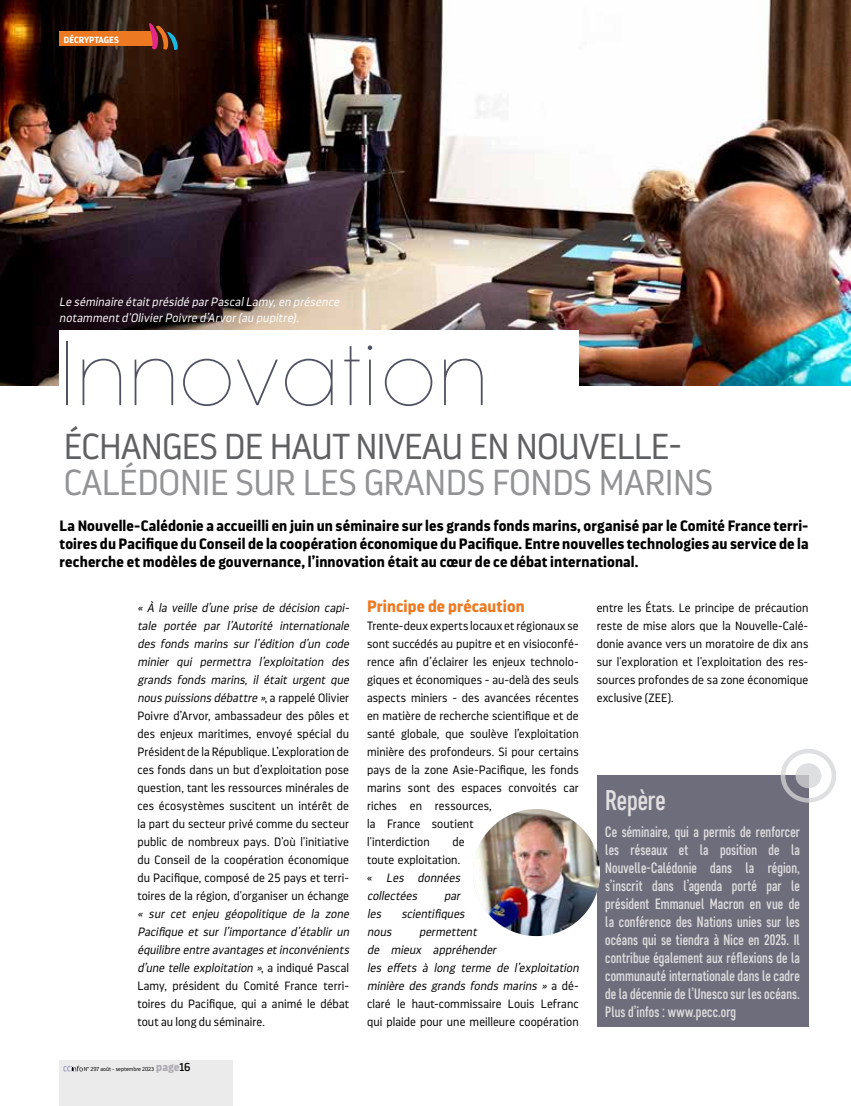
<style>
.page{position:relative;width:851px;height:1106px;background:#fff}
.page>*{position:absolute;margin:0;border:0;box-sizing:border-box;transform-origin:0 0}
.t1{font:200 90px "Pangram";letter-spacing:-.02em;color:#4e5262}
.t2{font:300 36px "Darwin Pro";letter-spacing:-.01em;color:#929395}
.t3{font:300 36px "Darwin Pro";letter-spacing:-.02em;color:#5f6062}
.t4{font:500 28.5px "Core Sans D47 Cn";letter-spacing:-.005em;color:#e0dee0}
.t5{font:700 16.5px "Darwin Pro";letter-spacing:.005em;color:#ed7922}
.t6{font:500 15px/18px "Core Sans D47 Cn";letter-spacing:.01em;color:#e0dee0;text-align:justify}
.t7{font:700 15px/18px "Darwin Pro";letter-spacing:.01em;color:#000;text-align:justify}
.t8{font:300 12px/18px "Darwin Pro";letter-spacing:.005em;color:#000}
.t9{font:italic 300 12px/18px "Darwin Pro";color:#000}
.t10{font:italic 300 12px/16.5px "Darwin Pro";color:#fff}
.t11{font:700 9px "Darwin Pro";color:#fff}
.t12{font:300 5.7px "Darwin Pro";color:#000}
.s1{font-style:italic}
.s2{font-style:normal}
.s3{font-weight:700;font-size:11.4px;color:#adaab2}
.s4{font-weight:400;font-size:11.4px}
</style>
<div class="page">
<img style="left:0;top:0;width:850px;height:386px">
<div style="left:59px;top:330px;width:519px;height:86px;background:#fff"></div>
<div style="left:596px;top:775px;width:212px;height:251px;background:#6e6d7b"></div>
<svg style="left:780px;top:749px;width:56px;height:53px"></svg>
<div style="left:60px;top:32px;width:94px;height:14px;background:#ed7922"></div>
<svg style="left:149px;top:23px;width:29px;height:29px"></svg>
<div style="left:59px;top:1060px;width:174px;height:46px;background:#ebebec"></div>
<svg style="left:63px;top:1065px;width:20px;height:6px"></svg>
<img style="left:473px;top:809px;width:127px;height:127px;border-radius:63px">
<p class="t11" style="left:64px;top:33px;width:57px">DÉCRYPTAGES</p>
<p class="t10" style="left:59px;top:293px;width:284px">Le séminaire étaitprésidé parPascalLamy,en présence notammentd'OlivierPoivre d’Arvor(au pupitre).</p>
<h1 class="t1" style="left:59px;top:316px;width:430px">Innovation</h1>
<h2 class="t3" style="left:64px;top:423px;width:620px">ÉCHANGES DE HAUT NIVEAU EN NOUVELLE-</h2>
<h2 class="t2" style="left:64px;top:459px;width:650px">CALÉDONIE SUR LES GRANDS FONDS MARINS</h2>
<p class="t7" style="left:60px;top:516px;width:750px">La Nouvelle-Calédonie a accueilli en juin un séminaire sur les grands fonds marins, organisé par le Comité France terri&shy;toires du Pacifique du Conseil de la coopération économique du Pacifique. Entre nouvelles technologies au service de la recherche et modèles de gouvernance, l’innovation était au cœur de ce débat international.</p>
<p class="t8" style="left:137px;top:599px;width:216px"><span class="s1">« À la veille d’une prise de décision capi&shy;tale portée par l’Autorité internationale des fonds marins sur l’édition d’un code minier qui permettra l’exploitation des grands fonds marins, il était urgent que nous puissions débattre »</span>, a r a p p e l é O l i v i e r Poivre d’Arvor, ambassadeur des pôles et des enjeux maritimes, envoyé spécial du Président de la République. L’exploration de ces fonds dans un but d’exploitation pose question, tant les ressources minérales de ces écosystèmes suscitent un intérêt de la part du secteur privé comme du secteur public de nombreux pays. D'où l'initiative du Conseil de la coopération économique du Pacifique, composé de 25 pays et terri&shy;toires de la région, d'organiser un échange</p>
<p class="t9" style="left:137px;top:905px;width:216px">« sur cet enjeu géopolitique de la zone Pacifique et sur l’importance d’établir un équilibre entre avantages etinconvénients d’une telle exploitation »<span class="s2">, a i n d i q u é P a s c a l Lamy, président du Comité France terri&shy;toires du Pacifique, qui a animé le débat tout au long du séminaire.</span></p>
<p class="t12" style="left:84px;top:1065px;width:108px">N° 297 août - septembre 2023 <span class="s3">page</span><span class="s4">16</span></p>
<h3 class="t5" style="left:367px;top:595px;width:159px">Principe de précaution</h3>
<p class="t8" style="left:367px;top:617px;width:213px">Trente-deux experts locaux et régionaux se sont succédés au pupitre et en visioconfé&shy;rence afin d’éclairer les enjeux technolo&shy;giques et économiques - au-delà des seuls aspects miniers - des avancées récentes en matière de recherche scientifique et de santé globale, que soulève l’exploitation minière des profondeurs. Si pour certains pays de la zone Asie-Pacifique, les fonds marins sont des espaces convoités car riches en ressources,<br>la France soutient<br>l'interdiction</p>
<p class="t8" style="left:367px;top:833px;width:99px;text-indent:85px">de toute exploitation. « <span class="s1">Les données collectées</span></p>
<p class="t9" style="left:444px;top:887px;width:20px">par</p>
<p class="t9" style="left:367px;top:905px;width:18px">les</p>
<p class="t9" style="left:401px;top:905px;width:67px">scientifiques</p>
<p class="t9" style="left:367px;top:923px;width:28px">nous</p>
<p class="t9" style="left:367px;top:923px;width:216px;text-indent:52px">permettent<br>de mieux appréhender<br>les effets à long terme de l’exploitation minière des grands fonds marins » <span class="s2">a d é - claré le haut-commissaire Louis Lefranc qui plaide pour une meilleure coopération</span></p>
<p class="t8" style="left:596px;top:599px;width:213px;text-align:justify">entre les États. Le principe de précaution reste de mise alors que la Nouvelle-Calé&shy;donie avance vers un moratoire de dix ans sur l'exploration et l'exploitation des res&shy;sources profondes de sa zone économique exclusive (ZEE).</p>
<h3 class="t4" style="left:605px;top:783px;width:62px">Repère</h3>
<p class="t6" style="left:605px;top:823px;width:196px">Ce séminaire, qui a permis de renforcer les réseaux et la position de la Nouvelle-Calédonie dans la région, s’inscrit dans l’agenda porté par le président Emmanuel Macron en vue de la conférence des Nations unies sur les océans qui se tiendra à Nice en 2025. Il contribue également aux réflexions de la communauté internationale dans le cadre de la décennie de l’Unesco sur les océans.<br>Plus d’infos : www.pecc.org</p>
</div>
